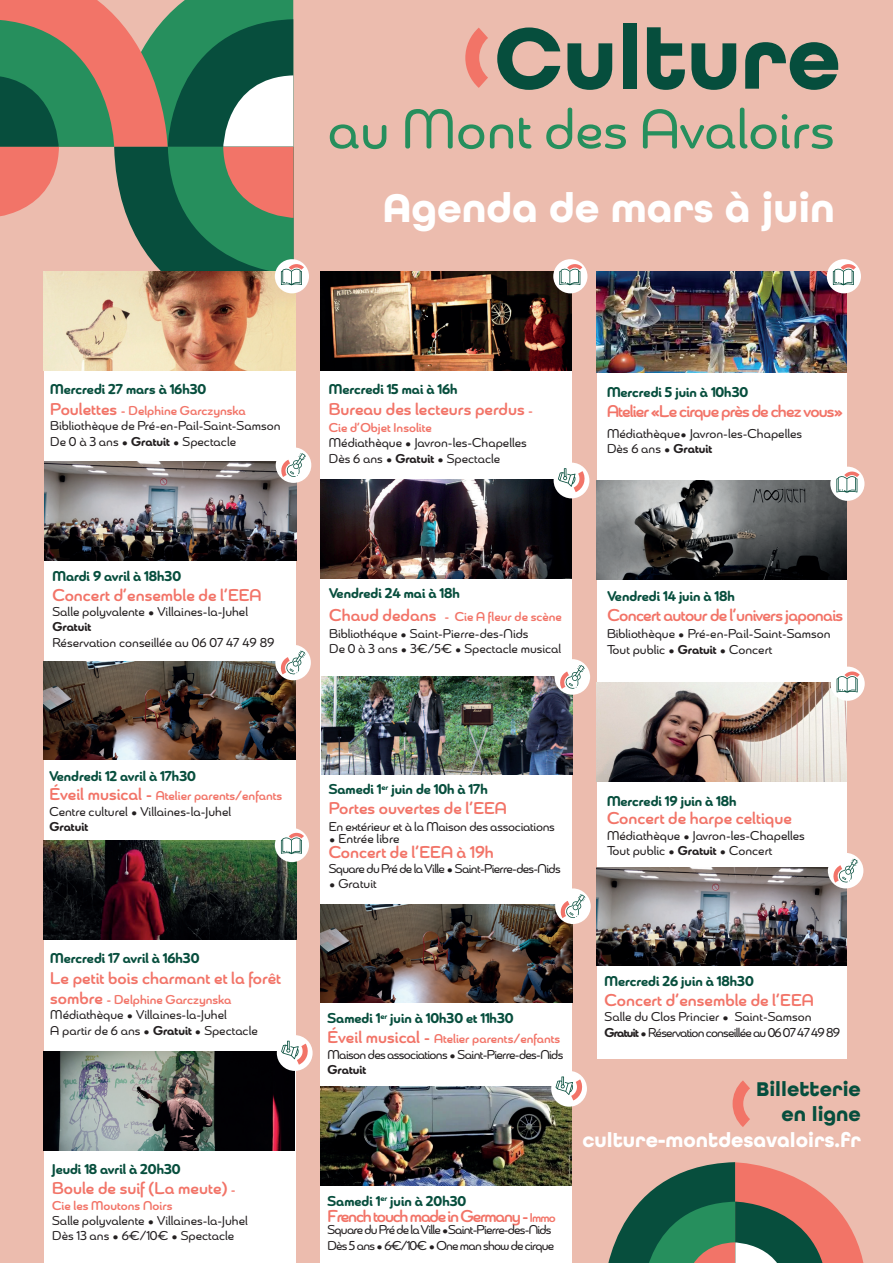
<style>
.page{position:relative;width:893px;height:1263px;background:#ecbcae}
.page>*{position:absolute;margin:0;border:0;box-sizing:border-box;transform-origin:0 0}
.t1{font:56.1px "Chennai";color:#268f5d}
.t2{font:700 42.15px "All Round Gothic";color:#fff}
.t3{font:700 21px "All Round Gothic";color:#fff}
.t4{font:700 21px/25.2px "All Round Gothic";color:#064e3d;text-align:right}
.t5{font:500 17.1px "Chennai";color:#f27468}
.t6{font:500 17.1px "Chennai";letter-spacing:-.04em;color:#f27468}
.t7{font:500 17.1px "Chennai";letter-spacing:-.05em;color:#f27468}
.t8{font:500 17.1px "Chennai";letter-spacing:-.07em;color:#f27468}
.t9{font:700 14.25px "Chennai";color:#074e3d}
.t10{font:12.9px/15.5px "Chennai";color:#231f20}
.t11{font:12.9px/15.5px "Chennai";letter-spacing:-.06em;color:#231f20}
.t12{font:12.9px/15.5px "Chennai";letter-spacing:-.05em;color:#231f20}
.t13{font:12.9px "Chennai";letter-spacing:-.02em;color:#231f20}
.t14{font:500 12.9px "Chennai";color:#f27468}
.t15{font:700 12.9px "Chennai";color:#231f20}
.s1{font-weight:500;font-size:17.1px;color:#f27468}
.s2{font-weight:500;color:#f27468}
.s3{font-weight:700}
.s4{font-size:12.9px}
</style>
<div class="page">
<div style="left:597px;top:274px;width:249px;height:785px;background:#fff"></div>
<div style="left:321px;top:274px;width:251px;height:989px;background:#fff"></div>
<div style="left:44px;top:273px;width:252px;height:990px;background:#fff"></div>
<img style="left:44px;top:661px;width:251px;height:99px">
<img style="left:597px;top:272px;width:249px;height:101px">
<img style="left:45px;top:461px;width:251px;height:99px">
<img style="left:597px;top:683px;width:249px;height:98px">
<img style="left:321px;top:480px;width:251px;height:98px">
<img style="left:597px;top:480px;width:249px;height:99px">
<img style="left:321px;top:1087px;width:251px;height:98px">
<svg style="left:465px;top:28px;width:23px;height:60px"></svg>
<svg style="left:497px;top:27px;width:63px;height:63px"></svg>
<svg style="left:567px;top:43px;width:45px;height:47px"></svg>
<div style="left:623px;top:24px;width:13px;height:65px;background:#064e3d"></div>
<svg style="left:647px;top:27px;width:38px;height:63px"></svg>
<svg style="left:691px;top:43px;width:45px;height:47px"></svg>
<svg style="left:745px;top:42px;width:93px;height:48px"></svg>
<svg style="left:608px;top:1162px;width:256px;height:101px"></svg>
<div style="left:551px;top:1071px;width:36px;height:36px;background:#fff;border-radius:50%"></div>
<svg style="left:555px;top:1076px;width:28px;height:24px"></svg>
<div style="left:276px;top:447px;width:35px;height:36px;background:#fff;border-radius:50%"></div>
<svg style="left:281px;top:453px;width:25px;height:24px"></svg>
<div style="left:554px;top:463px;width:35px;height:35px;background:#fff;border-radius:50%"></div>
<svg style="left:558px;top:468px;width:27px;height:24px"></svg>
<svg style="left:733px;top:1080px;width:17px;height:47px"></svg>
<img style="left:44px;top:328px;width:252px;height:42px">
<div style="left:275px;top:259px;width:34px;height:34px;background:#fff;border-radius:50%"></div>
<svg style="left:0;top:0;width:304px;height:328px"></svg>
<img style="left:44px;top:1051px;width:251px;height:99px">
<img style="left:321px;top:272px;width:250px;height:98px">
<div style="left:553px;top:259px;width:34px;height:34px;background:#fff;border-radius:50%"></div>
<svg style="left:559px;top:264px;width:23px;height:21px"></svg>
<img style="left:44px;top:841px;width:252px;height:98px">
<div style="left:275px;top:828px;width:34px;height:34px;background:#fff;border-radius:50%"></div>
<svg style="left:281px;top:833px;width:23px;height:21px"></svg>
<img style="left:321px;top:904px;width:252px;height:98px">
<img style="left:597px;top:867px;width:249px;height:99px">
<div style="left:828px;top:853px;width:35px;height:35px;background:#fff;border-radius:50%"></div>
<svg style="left:833px;top:859px;width:25px;height:24px"></svg>
<div style="left:275px;top:645px;width:36px;height:35px;background:#fff;border-radius:50%"></div>
<svg style="left:280px;top:651px;width:26px;height:23px"></svg>
<div style="left:277px;top:1035px;width:36px;height:36px;background:#fff;border-radius:50%"></div>
<svg style="left:281px;top:1041px;width:27px;height:24px"></svg>
<div style="left:555px;top:888px;width:36px;height:36px;background:#fff;border-radius:50%"></div>
<svg style="left:560px;top:894px;width:25px;height:24px"></svg>
<div style="left:827px;top:259px;width:34px;height:34px;background:#fff;border-radius:50%"></div>
<svg style="left:833px;top:264px;width:23px;height:21px"></svg>
<div style="left:830px;top:467px;width:34px;height:34px;background:#fff;border-radius:50%"></div>
<svg style="left:836px;top:471px;width:23px;height:22px"></svg>
<div style="left:830px;top:667px;width:35px;height:34px;background:#fff;border-radius:50%"></div>
<svg style="left:837px;top:671px;width:23px;height:22px"></svg>
<img style="left:321px;top:677px;width:252px;height:97px">
<div style="left:555px;top:659px;width:35px;height:36px;background:#fff;border-radius:50%"></div>
<svg style="left:560px;top:665px;width:25px;height:24px"></svg>
<h1 class="t1" style="left:328px;top:94px;width:508px">au Mont des Avaloirs</h1>
<h2 class="t2" style="left:383px;top:183px;width:454px">Agenda de mars à juin</h2>
<p class="t9" style="left:50px;top:380px;width:158px">Mercredi 27 mars à 16h30</p>
<p class="t10" style="left:50px;top:403px;width:232px"><span class="s1">Poulettes</span> <span class="s2">- Delphine Garczynska<br></span>Bibliothèque de Pré-en-Pail-Saint-Samson<br>De 0 à 3 ans • <span class="s3">Gratuit</span> • Spectacle</p>
<p class="t9" style="left:52px;top:566px;width:130px">Mardi 9 avril à 18h30</p>
<h3 class="t5" style="left:52px;top:583px;width:211px">Concert d’ensemble de l’EEA</h3>
<p class="t10" style="left:52px;top:604px;width:197px">Salle polyvalente • Villaines-la-Juhel</p>
<p class="t15" style="left:52px;top:618px;width:40px">Gratuit</p>
<p class="t10" style="left:52px;top:635px;width:224px">Réservation conseillée au 06 07 47 49 89</p>
<p class="t9" style="left:49px;top:766px;width:148px">Vendredi 12 avril à 17h30</p>
<p class="t10" style="left:49px;top:788px;width:234px"><span class="s1">Éveil musical -</span> <span class="s2">Atelier parents/enfants<br></span>Centre culturel • Villaines-la-Juhel</p>
<p class="t15" style="left:49px;top:818px;width:40px">Gratuit</p>
<p class="t9" style="left:50px;top:949px;width:151px">Mercredi 17 avril à 16h30</p>
<h3 class="t5" style="left:50px;top:966px;width:232px">Le petit bois charmant et la forêt</h3>
<p class="t10" style="left:50px;top:992px;width:209px"><span class="s1">sombre</span> <span class="s2">- Delphine Garczynska<br></span>Médiathèque • Villaines-la-Juhel<br>A partir de 6 ans • <span class="s3">Gratuit</span> • Spectacle</p>
<p class="t9" style="left:52px;top:1159px;width:130px">Jeudi 18 avril à 20h30</p>
<h3 class="t5" style="left:52px;top:1177px;width:185px">Boule de suif (La meute) <span class="s4">-</span></h3>
<p class="t14" style="left:52px;top:1197px;width:122px">Cie les Moutons Noirs</p>
<p class="t10" style="left:52px;top:1213px;width:197px">Salle polyvalente • Villaines-la-Juhel<br>Dès 13 ans • 6€/10€ • Spectacle</p>
<p class="t9" style="left:329px;top:380px;width:130px">Mercredi 15 mai à 16h</p>
<h3 class="t5" style="left:329px;top:398px;width:206px">Bureau des lecteurs perdus <span class="s4">-</span></h3>
<p class="t14" style="left:329px;top:419px;width:105px">Cie d’Objet Insolite</p>
<p class="t10" style="left:329px;top:435px;width:199px">Médiathèque • Javron-les-Chapelles<br>Dès 6 ans • <span class="s3">Gratuit</span> • Spectacle</p>
<p class="t9" style="left:607px;top:382px;width:143px">Mercredi 5 juin à 10h30</p>
<h3 class="t7" style="left:607px;top:400px;width:237px">Atelier «Le cirque près de chez vous»</h3>
<p class="t10" style="left:607px;top:427px;width:197px;line-height:15px">Médiathèque• Javron-les-Chapelles<br>Dès 6 ans • <span class="s3">Gratuit</span></p>
<p class="t9" style="left:329px;top:584px;width:132px">Vendredi 24 mai à 18h</p>
<p class="t10" style="left:329px;top:608px;width:234px;line-height:17px"><span class="s1">Chaud dedans</span> <span class="s2">- Cie A fleur de scène<br></span>Bibliothéque • Saint-Pierre-des-Nids</p>
<p class="t10" style="left:329px;top:641px;width:234px">De 0 à 3 ans • 3€/5€ • Spectacle musical</p>
<p class="t9" style="left:608px;top:586px;width:129px">Vendredi 14 juin à 18h</p>
<h3 class="t6" style="left:608px;top:604px;width:237px">Concert autour de l’univers japonais</h3>
<p class="t10" style="left:607px;top:626px;width:225px">Bibliothèque • Pré-en-Pail-Saint-Samson<br>Tout public • <span class="s3">Gratuit</span> • Concert</p>
<p class="t9" style="left:329px;top:780px;width:161px">Samedi 1<sup>er</sup> juin de 10h à 17h</p>
<h3 class="t5" style="left:329px;top:797px;width:180px">Portes ouvertes de l’EEA</h3>
<p class="t13" style="left:329px;top:818px;width:228px">En extérieur et à la Maison des associations</p>
<p class="t10" style="left:329px;top:831px;width:72px">• Entrée libre</p>
<h3 class="t5" style="left:329px;top:841px;width:167px">Concert de l’EEA à 19h</h3>
<p class="t12" style="left:329px;top:861px;width:233px">Square du Pré de la Ville • Saint-Pierre-des-Nids</p>
<p class="t10" style="left:329px;top:876px;width:50px">• Gratuit</p>
<p class="t9" style="left:607px;top:791px;width:131px">Mercredi 19 juin à 18h</p>
<h3 class="t5" style="left:607px;top:807px;width:186px">Concert de harpe celtique</h3>
<p class="t10" style="left:607px;top:828px;width:199px">Médiathèque • Javron-les-Chapelles<br>Tout public • <span class="s3">Gratuit</span> • Concert</p>
<p class="t9" style="left:328px;top:1009px;width:187px">Samedi 1<sup>er</sup> juin à 10h30 et 11h30</p>
<p class="t12" style="left:328px;top:1031px;width:237px"><span class="s1">Éveil musical -</span> <span class="s2">Atelier parents/enfants<br></span>Maison des associations • Saint-Pierre-des-Nids</p>
<p class="t15" style="left:328px;top:1061px;width:40px">Gratuit</p>
<p class="t9" style="left:328px;top:1191px;width:140px">Samedi 1<sup>er</sup> juin à 20h30</p>
<p class="t11" style="left:328px;top:1222px;width:228px">Square du Pré de la Ville •Saint-Pierre-des-Nids<br>Dès 5 ans • 6€/10€ • One man show de cirque</p>
<h3 class="t8" style="left:328px;top:1205px;width:230px">French touch made in Germany - <span class="s4">Immo</span></h3>
<p class="t9" style="left:605px;top:972px;width:151px">Mercredi 26 juin à 18h30</p>
<h3 class="t5" style="left:605px;top:989px;width:211px">Concert d’ensemble de l’EEA</h3>
<p class="t11" style="left:605px;top:1009px;width:237px">Salle du Clos Princier • Saint-Samson<br><span class="s3">Gratuit</span> • Réservation conseillée au 06 07 47 49 89</p>
<h3 class="t4" style="left:756px;top:1077px;width:106px">Billetterie en ligne</h3>
<h3 class="t3" style="left:582px;top:1127px;width:280px">culture-montdesavaloirs.fr</h3>
</div>
